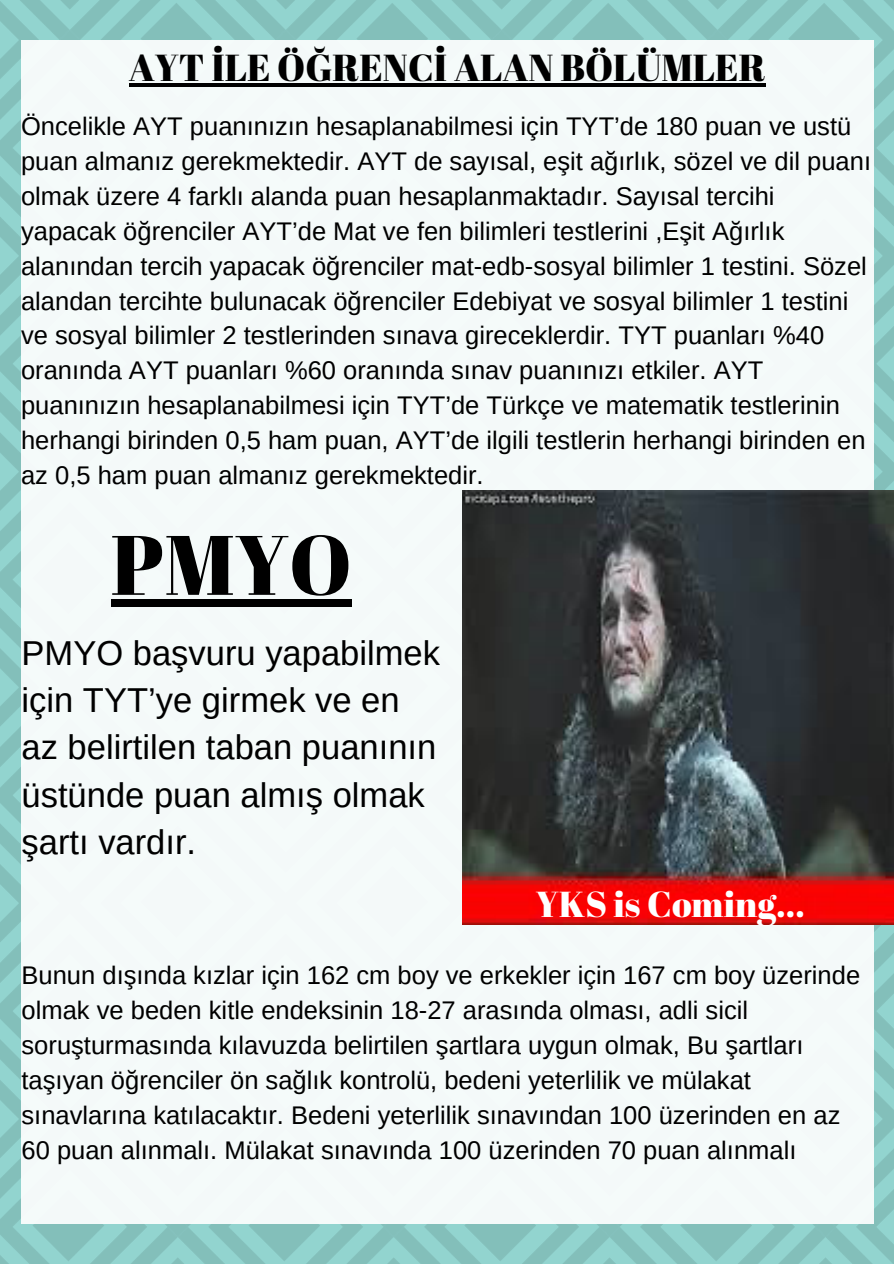
<style>
.page{position:relative;width:894px;height:1264px;background:#fff}
.page>*{position:absolute;margin:0;border:0;box-sizing:border-box;transform-origin:0 0}
.t1{font:84px "Abril Fatface";color:#000}
.t2{font:37.5px "Abril Fatface";color:#000}
.t3{font:36.15px "Abril Fatface";color:#fff}
.t4{font:34.5px/47.2px "Arimo";color:#000}
.t5{font:25.5px/35px "Arimo";color:#000}
</style>
<div class="page">
<img style="left:0;top:0;width:893px;height:1263px">
<div style="left:21px;top:40px;width:851px;height:1183px;background:#f4f9f9"></div>
<img style="left:462px;top:490px;width:431px;height:434px">
<hr style="left:129px;top:83px;width:636px;height:3px;background:#000">
<div style="left:111px;top:599px;width:241px;height:8px;background:#000"></div>
<p class="t2" style="left:129px;top:41px;width:638px">AYT İLE ÖĞRENCİ ALAN BÖLÜMLER</p>
<p class="t5" style="left:21px;top:109px;width:851px">Öncelikle AYT puanınızın hesaplanabilmesi için TYT’de 180 puan ve ustü puan almanız gerekmektedir. AYT de sayısal, eşit ağırlık, sözel ve dil puanı olmak üzere 4 farklı alanda puan hesaplanmaktadır. Sayısal tercihi yapacak öğrenciler AYT’de Mat ve fen bilimleri testlerini ,Eşit Ağırlık alanından tercih yapacak öğrenciler mat-edb-sosyal bilimler 1 testini. Sözel alandan tercihte bulunacak öğrenciler Edebiyat ve sosyal bilimler 1 testini ve sosyal bilimler 2 testlerinden sınava gireceklerdir. TYT puanları %40 oranında AYT puanları %60 oranında sınav puanınızı etkiler. AYT puanınızın hesaplanabilmesi için TYT’de Türkçe ve matematik testlerinin herhangi birinden 0,5 ham puan, AYT’de ilgili testlerin herhangi birinden en az 0,5 ham puan almanız gerekmektedir.</p>
<p class="t1" style="left:111px;top:506px;width:242px">PMYO</p>
<p class="t4" style="left:22px;top:629px;width:420px">PMYO başvuru yapabilmek için TYT’ye girmek ve en az belirtilen taban puanının üstünde puan almış olmak şartı vardır.</p>
<p class="t3" style="left:535px;top:878px;width:270px">YKS is Coming…</p>
<p class="t5" style="left:22px;top:957px;width:839px">Bunun dışında kızlar için 162 cm boy ve erkekler için 167 cm boy üzerinde olmak ve beden kitle endeksinin 18-27 arasında olması, adli sicil soruşturmasında kılavuzda belirtilen şartlara uygun olmak, Bu şartları taşıyan öğrenciler ön sağlık kontrolü, bedeni yeterlilik ve mülakat sınavlarına katılacaktır. Bedeni yeterlilik sınavından 100 üzerinden en az 60 puan alınmalı. Mülakat sınavında 100 üzerinden 70 puan alınmalı</p>
</div>
